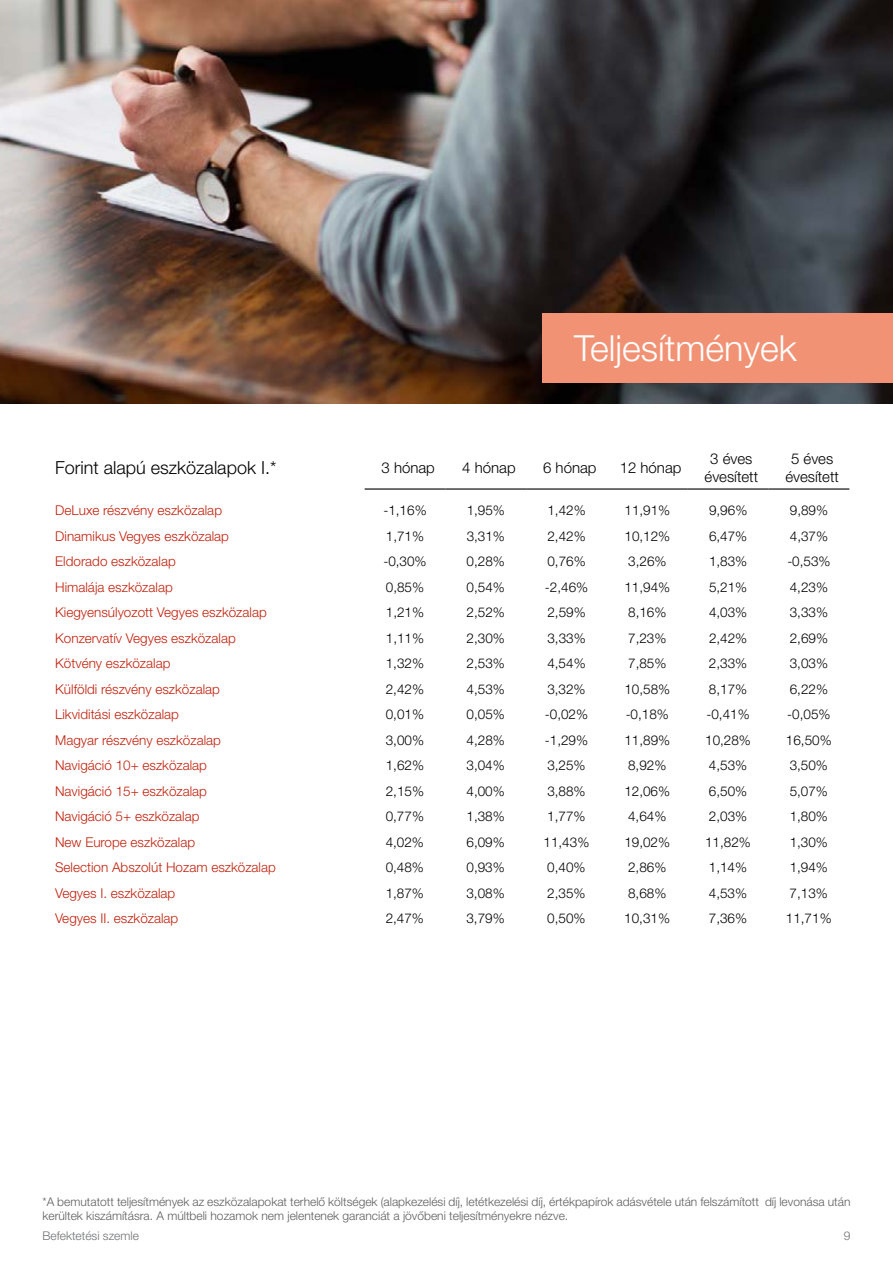
<style>
.page{position:relative;width:893px;height:1263px;background:#fff}
.page>*{position:absolute;margin:0;border:0;box-sizing:border-box;transform-origin:0 0}
.t1{font:300 36px "Helvetica Neue LT Pro";color:#fff}
.t2{font:300 18px "Helvetica Neue LT Pro";color:#000}
.t3{font:300 15px/18px "Helvetica Neue LT Pro";color:#000;text-align:center}
.t4{font:300 13.5px "Helvetica Neue LT Pro";color:#000}
.t5{font:300 13.5px "Helvetica Neue LT Pro";color:#c1210d}
.t6{font:300 12px/14.4px "Helvetica Neue LT Pro";color:#5f5e5e}
.t7{font:300 12px "Helvetica Neue LT Pro";color:#707173}
</style>
<div class="page">
<img style="left:0;top:0;width:893px;height:404px">
<div style="left:543px;top:314px;width:350px;height:69px;background:#f29275"></div>
<hr style="left:365px;top:488px;width:80px;height:2px;background:#000">
<hr style="left:445px;top:488px;width:81px;height:2px;background:#000">
<hr style="left:526px;top:488px;width:81px;height:2px;background:#000">
<hr style="left:607px;top:488px;width:81px;height:2px;background:#000">
<hr style="left:688px;top:488px;width:81px;height:2px;background:#000">
<hr style="left:769px;top:488px;width:80px;height:2px;background:#000">
<h1 class="t1" style="left:574px;top:326px;width:224px">Teljesítmények</h1>
<h2 class="t2" style="left:55px;top:457px;width:223px">Forint alapú eszközalapok I.*</h2>
<p class="t3" style="left:381px;top:458px;width:55px">3 hónap</p>
<p class="t3" style="left:462px;top:458px;width:55px">4 hónap</p>
<p class="t3" style="left:543px;top:458px;width:55px">6 hónap</p>
<p class="t3" style="left:620px;top:458px;width:63px">12 hónap</p>
<p class="t3" style="left:705px;top:449px;width:55px">3 éves évesített</p>
<p class="t3" style="left:785px;top:449px;width:55px">5 éves évesített</p>
<p class="t5" style="left:55px;top:502px;width:168px">DeLuxe részvény eszközalap</p>
<p class="t4" style="left:383px;top:502px;width:45px">-1,16%</p>
<p class="t4" style="left:467px;top:502px;width:40px">1,95%</p>
<p class="t4" style="left:547px;top:502px;width:40px">1,42%</p>
<p class="t4" style="left:624px;top:502px;width:47px">11,91%</p>
<p class="t4" style="left:709px;top:502px;width:40px">9,96%</p>
<p class="t4" style="left:790px;top:502px;width:40px">9,89%</p>
<p class="t5" style="left:55px;top:528px;width:175px">Dinamikus Vegyes eszközalap</p>
<p class="t4" style="left:386px;top:528px;width:40px">1,71%</p>
<p class="t4" style="left:467px;top:528px;width:40px">3,31%</p>
<p class="t4" style="left:547px;top:528px;width:40px">2,42%</p>
<p class="t4" style="left:624px;top:528px;width:47px">10,12%</p>
<p class="t4" style="left:709px;top:528px;width:40px">6,47%</p>
<p class="t4" style="left:790px;top:528px;width:40px">4,37%</p>
<p class="t5" style="left:55px;top:553px;width:122px">Eldorado eszközalap</p>
<p class="t4" style="left:383px;top:553px;width:45px">-0,30%</p>
<p class="t4" style="left:467px;top:553px;width:40px">0,28%</p>
<p class="t4" style="left:547px;top:553px;width:40px">0,76%</p>
<p class="t4" style="left:628px;top:553px;width:40px">3,26%</p>
<p class="t4" style="left:709px;top:553px;width:40px">1,83%</p>
<p class="t4" style="left:787px;top:553px;width:45px">-0,53%</p>
<p class="t5" style="left:55px;top:579px;width:119px">Himalája eszközalap</p>
<p class="t4" style="left:386px;top:579px;width:40px">0,85%</p>
<p class="t4" style="left:467px;top:579px;width:40px">0,54%</p>
<p class="t4" style="left:545px;top:579px;width:45px">-2,46%</p>
<p class="t4" style="left:624px;top:579px;width:47px">11,94%</p>
<p class="t4" style="left:709px;top:579px;width:40px">5,21%</p>
<p class="t4" style="left:790px;top:579px;width:40px">4,23%</p>
<p class="t5" style="left:55px;top:604px;width:213px">Kiegyensúlyozott Vegyes eszközalap</p>
<p class="t4" style="left:386px;top:604px;width:40px">1,21%</p>
<p class="t4" style="left:467px;top:604px;width:40px">2,52%</p>
<p class="t4" style="left:547px;top:604px;width:40px">2,59%</p>
<p class="t4" style="left:628px;top:604px;width:40px">8,16%</p>
<p class="t4" style="left:709px;top:604px;width:40px">4,03%</p>
<p class="t4" style="left:790px;top:604px;width:40px">3,33%</p>
<p class="t5" style="left:55px;top:630px;width:182px">Konzervatív Vegyes eszközalap</p>
<p class="t4" style="left:386px;top:630px;width:40px">1,11%</p>
<p class="t4" style="left:467px;top:630px;width:40px">2,30%</p>
<p class="t4" style="left:547px;top:630px;width:40px">3,33%</p>
<p class="t4" style="left:628px;top:630px;width:40px">7,23%</p>
<p class="t4" style="left:709px;top:630px;width:40px">2,42%</p>
<p class="t4" style="left:790px;top:630px;width:40px">2,69%</p>
<p class="t5" style="left:55px;top:655px;width:117px">Kötvény eszközalap</p>
<p class="t4" style="left:386px;top:655px;width:40px">1,32%</p>
<p class="t4" style="left:467px;top:655px;width:40px">2,53%</p>
<p class="t4" style="left:547px;top:655px;width:40px">4,54%</p>
<p class="t4" style="left:628px;top:655px;width:40px">7,85%</p>
<p class="t4" style="left:709px;top:655px;width:40px">2,33%</p>
<p class="t4" style="left:790px;top:655px;width:40px">3,03%</p>
<p class="t5" style="left:55px;top:681px;width:166px">Külföldi részvény eszközalap</p>
<p class="t4" style="left:386px;top:681px;width:40px">2,42%</p>
<p class="t4" style="left:467px;top:681px;width:40px">4,53%</p>
<p class="t4" style="left:547px;top:681px;width:40px">3,32%</p>
<p class="t4" style="left:624px;top:681px;width:47px">10,58%</p>
<p class="t4" style="left:709px;top:681px;width:40px">8,17%</p>
<p class="t4" style="left:790px;top:681px;width:40px">6,22%</p>
<p class="t5" style="left:55px;top:706px;width:125px">Likviditási eszközalap</p>
<p class="t4" style="left:386px;top:706px;width:40px">0,01%</p>
<p class="t4" style="left:467px;top:706px;width:40px">0,05%</p>
<p class="t4" style="left:545px;top:706px;width:45px">-0,02%</p>
<p class="t4" style="left:626px;top:706px;width:45px">-0,18%</p>
<p class="t4" style="left:706px;top:706px;width:45px">-0,41%</p>
<p class="t4" style="left:787px;top:706px;width:45px">-0,05%</p>
<p class="t5" style="left:55px;top:732px;width:167px">Magyar részvény eszközalap</p>
<p class="t4" style="left:386px;top:732px;width:40px">3,00%</p>
<p class="t4" style="left:467px;top:732px;width:40px">4,28%</p>
<p class="t4" style="left:545px;top:732px;width:45px">-1,29%</p>
<p class="t4" style="left:624px;top:732px;width:47px">11,89%</p>
<p class="t4" style="left:705px;top:732px;width:47px">10,28%</p>
<p class="t4" style="left:786px;top:732px;width:47px">16,50%</p>
<p class="t5" style="left:55px;top:757px;width:153px">Navigáció 10+ eszközalap</p>
<p class="t4" style="left:386px;top:757px;width:40px">1,62%</p>
<p class="t4" style="left:467px;top:757px;width:40px">3,04%</p>
<p class="t4" style="left:547px;top:757px;width:40px">3,25%</p>
<p class="t4" style="left:628px;top:757px;width:40px">8,92%</p>
<p class="t4" style="left:709px;top:757px;width:40px">4,53%</p>
<p class="t4" style="left:790px;top:757px;width:40px">3,50%</p>
<p class="t5" style="left:55px;top:783px;width:153px">Navigáció 15+ eszközalap</p>
<p class="t4" style="left:386px;top:783px;width:40px">2,15%</p>
<p class="t4" style="left:466px;top:783px;width:40px">4,00%</p>
<p class="t4" style="left:547px;top:783px;width:40px">3,88%</p>
<p class="t4" style="left:624px;top:783px;width:47px">12,06%</p>
<p class="t4" style="left:709px;top:783px;width:40px">6,50%</p>
<p class="t4" style="left:790px;top:783px;width:40px">5,07%</p>
<p class="t5" style="left:55px;top:808px;width:146px">Navigáció 5+ eszközalap</p>
<p class="t4" style="left:386px;top:808px;width:40px">0,77%</p>
<p class="t4" style="left:466px;top:808px;width:40px">1,38%</p>
<p class="t4" style="left:547px;top:808px;width:40px">1,77%</p>
<p class="t4" style="left:628px;top:808px;width:40px">4,64%</p>
<p class="t4" style="left:709px;top:808px;width:40px">2,03%</p>
<p class="t4" style="left:790px;top:808px;width:40px">1,80%</p>
<p class="t5" style="left:55px;top:834px;width:142px">New Europe eszközalap</p>
<p class="t4" style="left:386px;top:834px;width:40px">4,02%</p>
<p class="t4" style="left:466px;top:834px;width:40px">6,09%</p>
<p class="t4" style="left:544px;top:834px;width:47px">11,43%</p>
<p class="t4" style="left:624px;top:834px;width:47px">19,02%</p>
<p class="t4" style="left:705px;top:834px;width:47px">11,82%</p>
<p class="t4" style="left:790px;top:834px;width:40px">1,30%</p>
<p class="t5" style="left:55px;top:859px;width:222px">Selection Abszolút Hozam eszközalap</p>
<p class="t4" style="left:386px;top:859px;width:40px">0,48%</p>
<p class="t4" style="left:466px;top:859px;width:40px">0,93%</p>
<p class="t4" style="left:547px;top:859px;width:40px">0,40%</p>
<p class="t4" style="left:628px;top:859px;width:40px">2,86%</p>
<p class="t4" style="left:709px;top:859px;width:40px">1,14%</p>
<p class="t4" style="left:790px;top:859px;width:40px">1,94%</p>
<p class="t5" style="left:55px;top:885px;width:122px">Vegyes I. eszközalap</p>
<p class="t4" style="left:386px;top:885px;width:40px">1,87%</p>
<p class="t4" style="left:466px;top:885px;width:40px">3,08%</p>
<p class="t4" style="left:547px;top:885px;width:40px">2,35%</p>
<p class="t4" style="left:628px;top:885px;width:40px">8,68%</p>
<p class="t4" style="left:709px;top:885px;width:40px">4,53%</p>
<p class="t4" style="left:790px;top:885px;width:40px">7,13%</p>
<p class="t5" style="left:55px;top:910px;width:125px">Vegyes II. eszközalap</p>
<p class="t4" style="left:386px;top:910px;width:40px">2,47%</p>
<p class="t4" style="left:466px;top:910px;width:40px">3,79%</p>
<p class="t4" style="left:547px;top:910px;width:40px">0,50%</p>
<p class="t4" style="left:624px;top:910px;width:47px">10,31%</p>
<p class="t4" style="left:709px;top:910px;width:40px">7,36%</p>
<p class="t4" style="left:786px;top:910px;width:47px">11,71%</p>
<p class="t6" style="left:43px;top:1194px;width:809px">*A bemutatott teljesítmények az eszközalapokat terhelő költségek (alapkezelési díj, letétkezelési díj, értékpapírok adásvétele után felszámított díj levonása után kerültek kiszámításra. A múltbeli hozamok nem jelentenek garanciát a jövőbeni teljesítményekre nézve.</p>
<p class="t7" style="left:43px;top:1228px;width:98px">Befektetési szemle</p>
<p class="t7" style="left:844px;top:1228px;width:8px">9</p>
</div>
